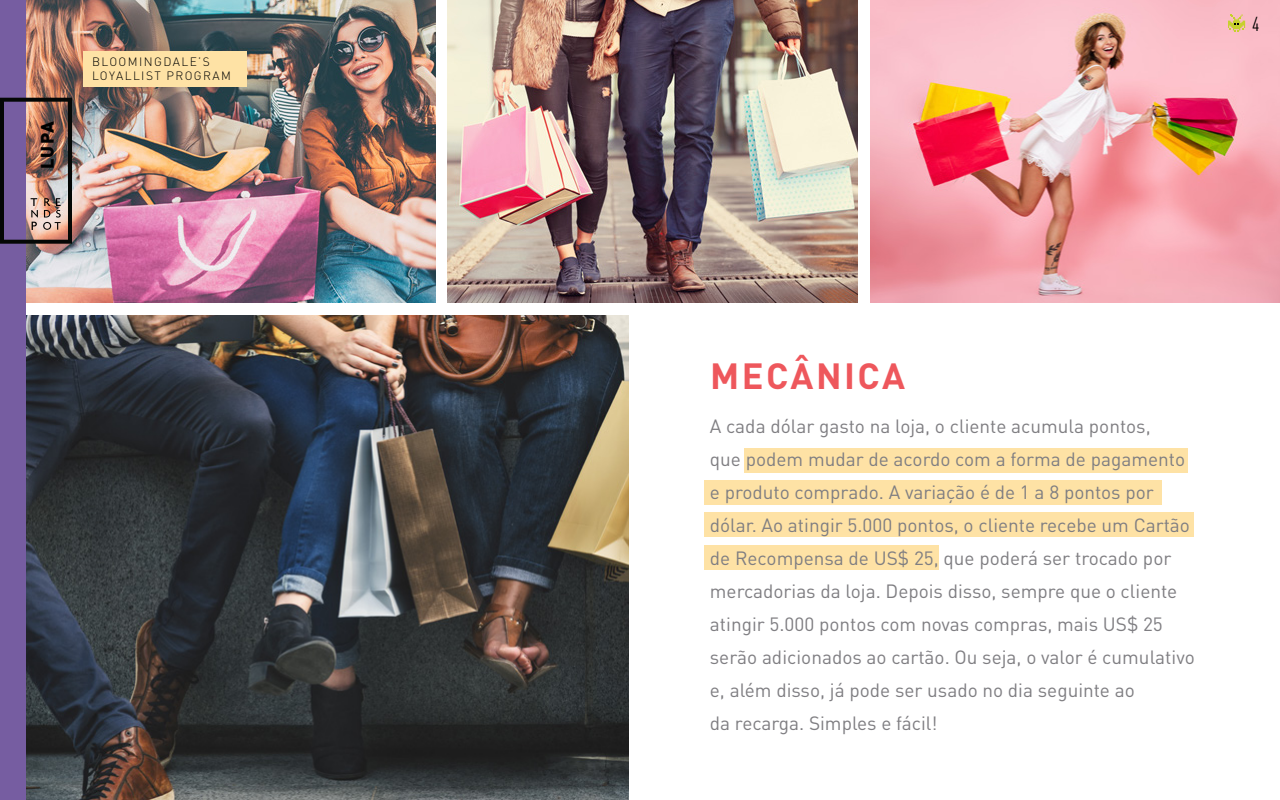
<style>
.page{position:relative;width:1280px;height:800px;background:#fff}
.page>*{position:absolute;margin:0;border:0;box-sizing:border-box;transform-origin:0 0}
.t1{font:700 36px "DIN Pro";letter-spacing:.07em;color:#ee575c}
.t2{font:condensed 20px "DIN Pro";color:#000}
.t3{font:19px/33px "DIN Pro";color:#7f7e82}
.t4{font:900 18px "DIN Pro";color:#000101}
.t5{font:300 12px/14.4px "DIN Pro";letter-spacing:.12em;color:#000101}
</style>
<div class="page">
<img style="left:26px;top:1px;width:410px;height:302px">
<img style="left:448px;top:1px;width:410px;height:302px">
<img style="left:870px;top:0;width:410px;height:303px">
<img style="left:25px;top:315px;width:603px;height:485px">
<div style="left:0;top:0;width:25px;height:800px;background:#765da1"></div>
<svg style="left:31px;top:198px;width:30px;height:32px"></svg>
<div style="left:0;top:98px;width:72px;height:146px;border:4px solid #040705"></div>
<div style="left:83px;top:51px;width:164px;height:36px;background:#fee2a5"></div>
<div style="left:744px;top:448px;width:444px;height:25px;background:#fee2a5"></div>
<div style="left:704px;top:480px;width:458px;height:25px;background:#fee2a5"></div>
<div style="left:704px;top:512px;width:490px;height:25px;background:#fee2a5"></div>
<div style="left:704px;top:545px;width:235px;height:25px;background:#fee2a5"></div>
<svg style="left:1228px;top:14px;width:17px;height:18px"></svg>
<p class="t4" style="left:32px;top:169px;width:49px;rotate:-90deg">LUPA</p>
<p class="t5" style="left:92px;top:53px;width:140px">BLOOMINGDALE’S<br>LOYALLIST PROGRAM</p>
<p class="t2" style="left:1252px;top:10px;width:9px">4</p>
<h1 class="t1" style="left:710px;top:346px;width:196px">MECÂNICA</h1>
<p class="t3" style="left:710px;top:408px;width:486px">A cada dólar gasto na loja, o cliente acumula pontos,<br>que podem mudar de acordo com a forma de pagamento e produto comprado. A variação é de 1 a 8 pontos por dólar. Ao atingir 5.000 pontos, o cliente recebe um Cartão de Recompensa de US$ 25, que poderá ser trocado por mercadorias da loja. Depois disso, sempre que o cliente atingir 5.000 pontos com novas compras, mais US$ 25 serão adicionados ao cartão. Ou seja, o valor é cumulativo e, além disso, já pode ser usado no dia seguinte ao<br>da recarga. Simples e fácil!</p>
</div>
